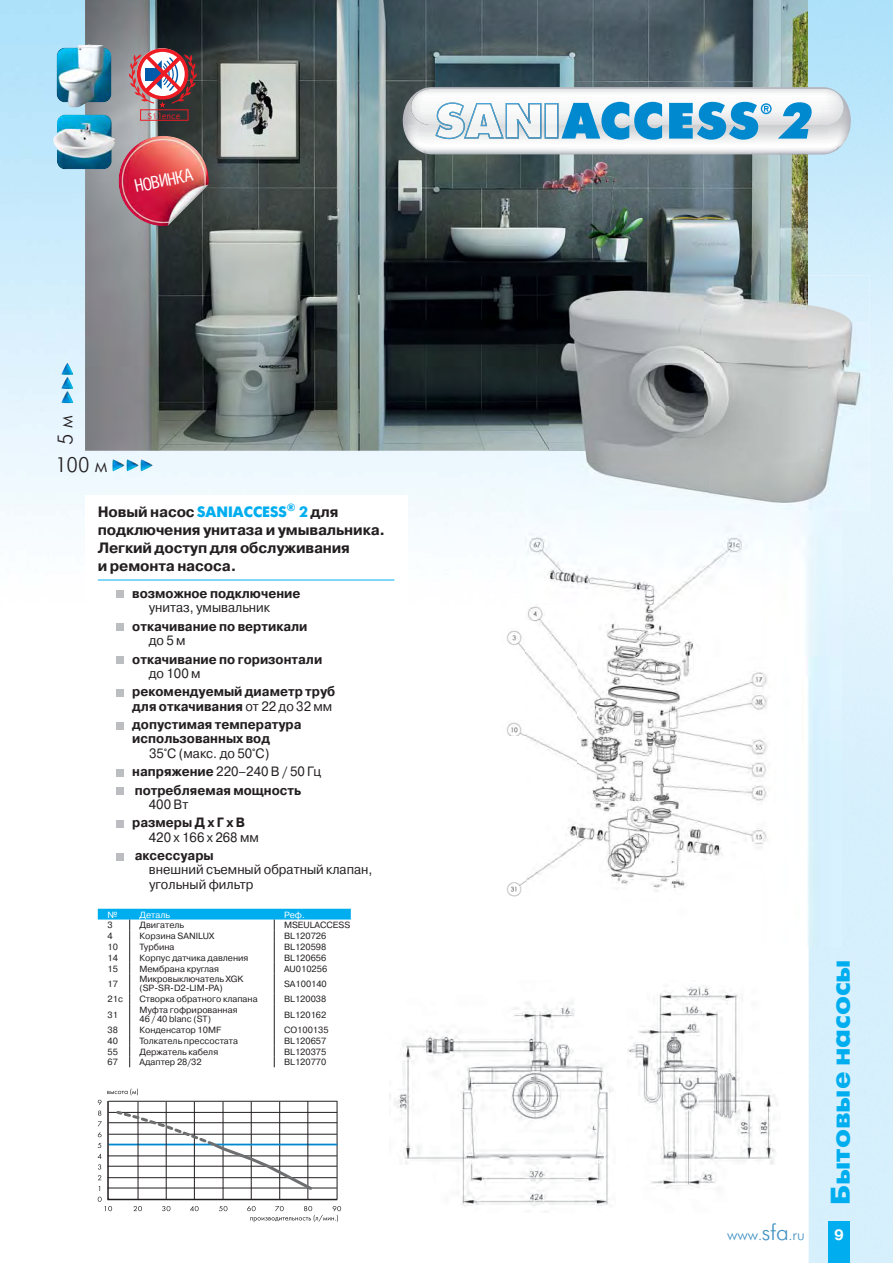
<style>
.page{position:relative;width:893px;height:1263px;background:#fff}
.page>*{position:absolute;margin:0;border:0;box-sizing:border-box;transform-origin:0 0}
.t1{font:27px "Futuris XC";color:#00aeef;scale:1.1 1}
.t2{font:21px "Futuris C";color:#231f20}
.t3{font:18.6px "Lettr Goth 12 CBT";color:#fff}
.t4{font:700 15px/18px "Pragmatica C";letter-spacing:-.01em;color:#231f20}
.t5{font:15px "Futuris C";color:#4292c2}
.t6{font:700 15px "Pragmatica C";color:#fff}
.t7{font:700 13.5px/14.2px "Pragmatica C";color:#231f20;scale:.95 1}
.t8{font:13.5px/18.5px "Pragmatica C";color:#231f20;scale:.95 1}
.t9{font:9px/9px "Pragmatica C";color:#231f20}
.t10{font:9px "Pragmatica C";color:#fff}
.t11{font:9px "Lettr Goth 12 CBT";color:#ed1c24;scale:1.04 1}
.s1{font-family:"Futuris XC";font-weight:400;color:#00aeef}
.s2{font-weight:400}
.s3{font-weight:700}
.s4{font-size:22.5px}
</style>
<div class="page">
<img style="left:842px;top:314px;width:51px;height:949px">
<img style="left:104px;top:451px;width:474px;height:772px">
<img style="left:578px;top:510px;width:264px;height:753px">
<div style="left:828px;top:1221px;width:21px;height:42px;background:#00aeef"></div>
<img style="left:85px;top:0;width:723px;height:451px">
<img style="left:808px;top:276px;width:61px;height:140px">
<img style="left:550px;top:451px;width:159px;height:59px">
<img style="left:709px;top:416px;width:160px;height:94px">
<img style="left:549px;top:275px;width:259px;height:176px">
<svg style="left:403px;top:87px;width:448px;height:67px"></svg>
<img style="left:628px;top:980px;width:152px;height:232px">
<svg style="left:98px;top:1088px;width:243px;height:134px"></svg>
<img style="left:390px;top:980px;width:225px;height:232px">
<img style="left:119px;top:136px;width:90px;height:90px">
<div style="left:85px;top:495px;width:322px;height:414px;background:#fff"></div>
<hr style="left:98px;top:580px;width:296px;height:1px;background:#00aeef">
<div style="left:116px;top:591px;width:8px;height:7px;background:#bbbdc0"></div>
<div style="left:116px;top:624px;width:8px;height:7px;background:#bbbdc0"></div>
<div style="left:116px;top:656px;width:8px;height:8px;background:#bbbdc0"></div>
<div style="left:116px;top:689px;width:8px;height:7px;background:#bbbdc0"></div>
<div style="left:116px;top:722px;width:8px;height:7px;background:#bbbdc0"></div>
<div style="left:116px;top:769px;width:8px;height:7px;background:#bbbdc0"></div>
<div style="left:116px;top:787px;width:8px;height:8px;background:#bbbdc0"></div>
<div style="left:116px;top:820px;width:8px;height:7px;background:#bbbdc0"></div>
<div style="left:116px;top:853px;width:8px;height:7px;background:#bbbdc0"></div>
<img style="left:112px;top:459px;width:41px;height:12px">
<img style="left:61px;top:363px;width:12px;height:40px">
<img style="left:57px;top:44px;width:54px;height:63px">
<img style="left:53px;top:115px;width:62px;height:54px">
<svg style="left:98px;top:909px;width:253px;height:158px"></svg>
<svg style="left:129px;top:48px;width:68px;height:60px"></svg>
<div style="left:140px;top:109px;width:48px;height:12px;border:1px solid #ed1c24"></div>
<p class="t11" style="left:148px;top:113px;width:33px">Silence</p>
<h3 class="t3" style="left:133px;top:179px;width:61px;rotate:-12deg">НОВИНКА</h3>
<h2 class="t2" style="left:57px;top:445px;width:31px;rotate:-90deg">5 м</h2>
<h2 class="t2" style="left:55px;top:457px;width:54px">100 м</h2>
<h3 class="t4" style="left:98px;top:504px;width:289px">Новый насос <span class="s1">SANIACCESS</span><sup>®</sup> <span class="s1">2</span> для подключения унитаза и умывальника.<br>Легкий доступ для обслуживания<br>и ремонта насоса.</h3>
<h3 class="t7" style="left:132px;top:588px;width:179px">возможное подключение</h3>
<h3 class="t8" style="left:149px;top:600px;width:129px">унитаз, умывальник</h3>
<h3 class="t7" style="left:132px;top:620px;width:186px">откачивание по вертикали</h3>
<h3 class="t8" style="left:149px;top:633px;width:40px">до 5 м</h3>
<h3 class="t7" style="left:132px;top:653px;width:202px">откачивание по горизонтали</h3>
<h3 class="t8" style="left:149px;top:665px;width:56px">до 100 м</h3>
<h3 class="t7" style="left:132px;top:686px;width:215px">рекомендуемый диаметр труб для откачивания <span class="s2">от 22 до 32 мм</span></h3>
<h3 class="t7" style="left:132px;top:719px;width:180px">допустимая температура использованных вод</h3>
<h3 class="t8" style="left:132px;top:745px;width:200px;text-indent:17px">35°С (макс. до 50°С) <span class="s3">напряжение</span> 220–240 В / 50 Гц <span class="s3">потребляемая мощность</span></h3>
<h3 class="t8" style="left:149px;top:796px;width:43px">400 Вт</h3>
<h3 class="t7" style="left:132px;top:817px;width:120px">размеры Д х Г x В</h3>
<h3 class="t8" style="left:149px;top:829px;width:117px">420 х 166 х 268 мм</h3>
<h3 class="t7" style="left:135px;top:850px;width:85px">аксессуары</h3>
<h3 class="t8" style="left:149px;top:864px;width:237px;line-height:14.2px">внешний съемный обратный клапан, угольный фильтр</h3>
<p class="t10" style="left:108px;top:911px;width:12px">№</p>
<p class="t10" style="left:139px;top:911px;width:32px">Деталь</p>
<p class="t10" style="left:284px;top:911px;width:22px">Реф.</p>
<p class="t9" style="left:108px;top:922px;width:7px">3</p>
<p class="t9" style="left:139px;top:922px;width:46px">Двигатель</p>
<p class="t9" style="left:284px;top:922px;width:68px">MSEULACCESS</p>
<p class="t9" style="left:108px;top:932px;width:7px">4</p>
<p class="t9" style="left:139px;top:932px;width:76px">Корзина SANILUX</p>
<p class="t9" style="left:284px;top:932px;width:44px">BL120726</p>
<p class="t9" style="left:108px;top:943px;width:12px">10</p>
<p class="t9" style="left:139px;top:943px;width:37px">Турбина</p>
<p class="t9" style="left:284px;top:943px;width:44px">BL120598</p>
<p class="t9" style="left:108px;top:954px;width:12px">14</p>
<p class="t9" style="left:139px;top:954px;width:110px">Корпус датчика давления</p>
<p class="t9" style="left:284px;top:954px;width:44px">BL120656</p>
<p class="t9" style="left:108px;top:965px;width:12px">15</p>
<p class="t9" style="left:139px;top:965px;width:81px">Мембрана круглая</p>
<p class="t9" style="left:284px;top:965px;width:45px">AU010256</p>
<p class="t9" style="left:108px;top:980px;width:12px">17</p>
<p class="t9" style="left:139px;top:976px;width:105px">Микровыключатель XGK (SP-SR-D2-LIM-PA)</p>
<p class="t9" style="left:284px;top:980px;width:44px">SA100140</p>
<p class="t9" style="left:108px;top:996px;width:17px">21c</p>
<p class="t9" style="left:139px;top:996px;width:120px">Створка обратного клапана</p>
<p class="t9" style="left:284px;top:996px;width:44px">BL120038</p>
<p class="t9" style="left:108px;top:1011px;width:12px">31</p>
<p class="t9" style="left:139px;top:1006px;width:100px">Муфта гофрированная<br>46 / 40 blanc (ST)</p>
<p class="t9" style="left:284px;top:1011px;width:44px">BL120162</p>
<p class="t9" style="left:108px;top:1026px;width:12px">38</p>
<p class="t9" style="left:139px;top:1026px;width:83px">Конденсатор 10MF</p>
<p class="t9" style="left:284px;top:1026px;width:46px">CO100135</p>
<p class="t9" style="left:108px;top:1037px;width:12px">40</p>
<p class="t9" style="left:139px;top:1037px;width:100px">Толкатель прессостата</p>
<p class="t9" style="left:284px;top:1037px;width:44px">BL120657</p>
<p class="t9" style="left:108px;top:1048px;width:12px">55</p>
<p class="t9" style="left:139px;top:1048px;width:80px">Держатель кабеля</p>
<p class="t9" style="left:284px;top:1048px;width:44px">BL120375</p>
<p class="t9" style="left:108px;top:1059px;width:12px">67</p>
<p class="t9" style="left:139px;top:1059px;width:64px">Адаптер 28/32</p>
<p class="t9" style="left:284px;top:1059px;width:44px">BL120770</p>
<h1 class="t1" style="left:830px;top:1204px;width:225px;rotate:-90deg">Бытовые насосы</h1>
<h3 class="t5" style="left:727px;top:1230px;width:79px">www.<span class="s4">sfa</span>.ru</h3>
<h3 class="t6" style="left:834px;top:1229px;width:11px">9</h3>
</div>
